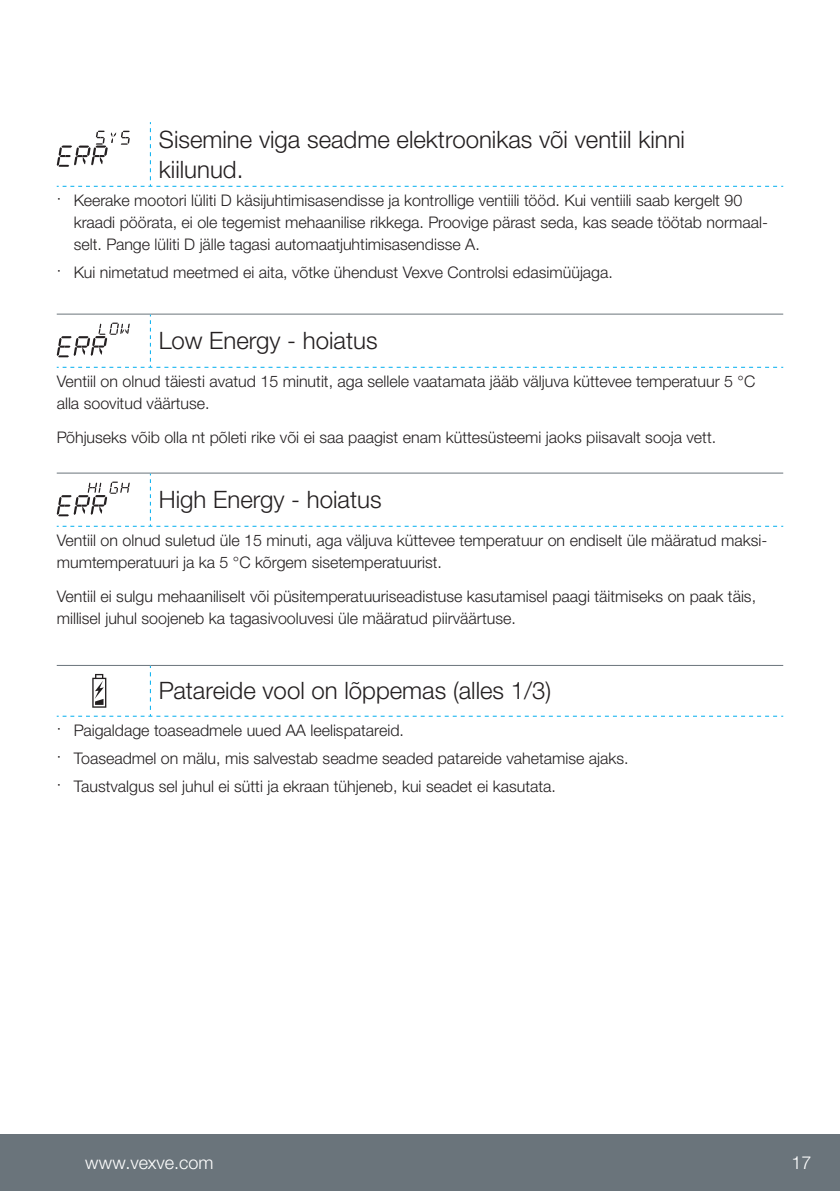
<style>
.page{position:relative;width:840px;height:1191px;background:#fff}
.page>*{position:absolute;margin:0;border:0;box-sizing:border-box;transform-origin:0 0}
.Väliotsikko{font:300 24px/30px "Helvetica Neue LTW1 G";color:#231f20}
.t1{font:300 18px "Helvetica Neue LTW1 G";color:#fff}
.Leipis{font:300 16px/22px "Helvetica Neue LTW1 G";color:#231f20}
</style>
<div class="page">
<hr style="left:57px;top:665px;width:93px;height:1px;background:#6a747b">
<hr style="left:150px;top:665px;width:632px;height:1px;background:#6a747b">
<hr style="left:57px;top:313px;width:93px;height:1px;background:#6a747b">
<hr style="left:150px;top:313px;width:632px;height:1px;background:#6a747b">
<hr style="left:57px;top:472px;width:93px;height:1px;background:#6a747b">
<hr style="left:150px;top:472px;width:632px;height:1px;background:#6a747b">
<svg style="left:57px;top:122px;width:725px;height:65px"></svg>
<svg style="left:57px;top:314px;width:725px;height:54px"></svg>
<svg style="left:57px;top:473px;width:725px;height:54px"></svg>
<svg style="left:57px;top:666px;width:725px;height:50px"></svg>
<div style="left:0;top:1134px;width:839px;height:57px;background:#6a747b"></div>
<p class="Väliotsikko" style="left:159px;top:124px;width:527px">Sisemine viga seadme elektroonikas või ventiil kinni kiilunud.</p>
<p class="Leipis" style="left:74px;top:189px;width:695px;text-indent:-17px">· Keerake mootori lüliti D käsijuhtimisasendisse ja kontrollige ventiili tööd. Kui ventiili saab kergelt 90 kraadi pöörata, ei ole tegemist mehaanilise rikkega. Proovige pärast seda, kas seade töötab normaal&shy;selt. Pange lüliti D jälle tagasi automaatjuhtimisasendisse A.</p>
<p class="Leipis" style="left:57px;top:261px;width:557px">· Kui nimetatud meetmed ei aita, võtke ühendust Vexve Controlsi edasimüüjaga.</p>
<p class="Väliotsikko" style="left:159px;top:326px;width:220px">Low Energy - hoiatus</p>
<p class="Leipis" style="left:57px;top:370px;width:699px">Ventiil on olnud täiesti avatud 15 minutit, aga sellele vaatamata jääb väljuva küttevee temperatuur 5 °C alla soovitud väärtuse.</p>
<p class="Leipis" style="left:57px;top:426px;width:660px">Põhjuseks võib olla nt põleti rike või ei saa paagist enam küttesüsteemi jaoks piisavalt sooja vett.</p>
<p class="Väliotsikko" style="left:159px;top:484px;width:224px">High Energy - hoiatus</p>
<p class="Leipis" style="left:57px;top:529px;width:711px">Ventiil on olnud suletud üle 15 minuti, aga väljuva küttevee temperatuur on endiselt üle määratud maksi&shy;mumtemperatuuri ja ka 5 °C kõrgem sisetemperatuurist.</p>
<p class="Leipis" style="left:57px;top:585px;width:700px">Ventiil ei sulgu mehaaniliselt või püsitemperatuuriseadistuse kasutamisel paagi täitmiseks on paak täis, millisel juhul soojeneb ka tagasivooluvesi üle määratud piirväärtuse.</p>
<p class="Väliotsikko" style="left:159px;top:676px;width:394px">Patareide vool on lõppemas (alles 1/3)</p>
<p class="Leipis" style="left:57px;top:719px;width:348px">· Paigaldage toaseadmele uued AA leelispatareid.</p>
<p class="Leipis" style="left:57px;top:747px;width:573px">· Toaseadmel on mälu, mis salvestab seadme seaded patareide vahetamise ajaks.</p>
<p class="Leipis" style="left:57px;top:774px;width:500px">· Taustvalgus sel juhul ei sütti ja ekraan tühjeneb, kui seadet ei kasutata.</p>
<p class="t1" style="left:85px;top:1151px;width:130px">www.vexve.com</p>
<p class="t1" style="left:791px;top:1151px;width:22px">17</p>
</div>
